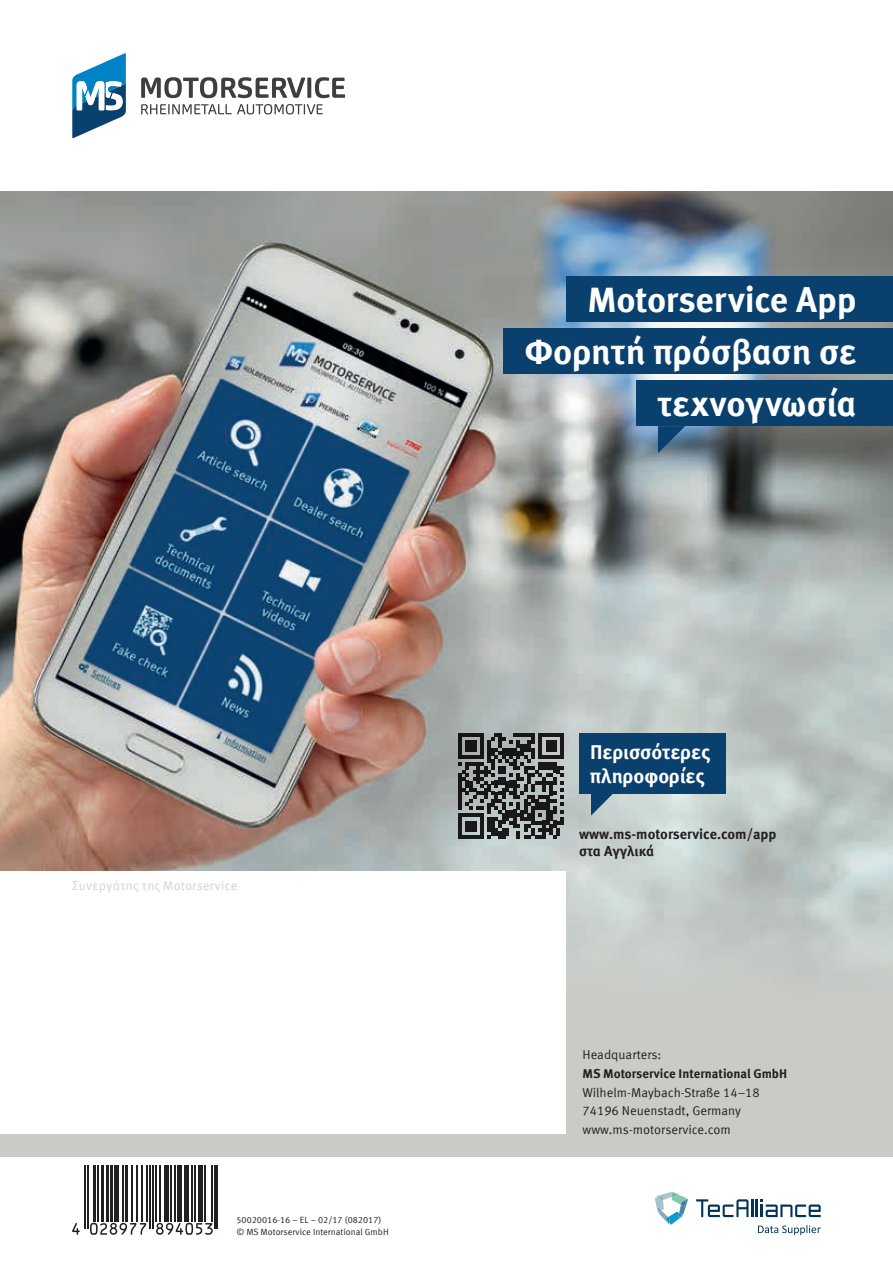
<style>
.page{position:relative;width:893px;height:1263px;background:#fff}
.page>*{position:absolute;margin:0;border:0;box-sizing:border-box;transform-origin:0 0}
.t1{font:700 35.4px/52.1px "Meta Offc Pro";letter-spacing:-.005em;color:#fff;text-align:right}
.t2{font:700 20.1px/24px "Meta Offc Pro";color:#fff}
.t3{font:700 14.25px/17.1px "Meta Offc Pro";color:#231f20}
.t4{font:12.75px/18.8px "Meta Offc Pro Norm";color:#231f20}
.t5{font:700 12.75px "Meta Offc Pro";color:#231f20}
.t6{font:12.75px "Meta Offc Pro Norm";letter-spacing:.015em;color:#d1d2d4}
.t7{font:9px/12px "Meta Offc Pro Norm";color:#231f20}
</style>
<div class="page">
<div style="left:0;top:191px;width:893px;height:966px;background:#c9cbc6"></div>
<img style="left:0;top:191px;width:893px;height:767px">
<div style="left:0;top:871px;width:566px;height:263px;background:#fff"></div>
<svg style="left:141px;top:77px;width:204px;height:21px"></svg>
<svg style="left:141px;top:104px;width:182px;height:10px"></svg>
<svg style="left:72px;top:53px;width:54px;height:85px"></svg>
<svg style="left:696px;top:1199px;width:125px;height:18px"></svg>
<svg style="left:655px;top:1191px;width:33px;height:34px"></svg>
<svg style="left:758px;top:1225px;width:63px;height:10px"></svg>
<div style="left:476px;top:260px;width:417px;height:229px;background:#fff;opacity:.3"></div>
<div style="left:567px;top:276px;width:326px;height:46px;background:#09406e"></div>
<div style="left:504px;top:329px;width:389px;height:45px;background:#09406e"></div>
<div style="left:636px;top:381px;width:257px;height:45px;background:#09406e"></div>
<svg style="left:658px;top:426px;width:27px;height:27px"></svg>
<div style="left:579px;top:733px;width:146px;height:61px;background:#09406e"></div>
<svg style="left:591px;top:794px;width:22px;height:22px"></svg>
<div style="left:447px;top:722px;width:128px;height:128px;background:#fff;opacity:.75"></div>
<svg style="left:458px;top:733px;width:106px;height:106px"></svg>
<svg style="left:72px;top:1223px;width:8px;height:12px"></svg>
<hr style="left:85px;top:1166px;width:1px;height:62px;background:#231f20">
<hr style="left:88px;top:1166px;width:1px;height:62px;background:#231f20">
<hr style="left:93px;top:1166px;width:3px;height:55px;background:#231f20">
<hr style="left:97px;top:1166px;width:2px;height:55px;background:#231f20">
<hr style="left:101px;top:1166px;width:3px;height:55px;background:#231f20">
<hr style="left:106px;top:1166px;width:3px;height:55px;background:#231f20">
<hr style="left:110px;top:1166px;width:3px;height:55px;background:#231f20">
<hr style="left:114px;top:1166px;width:4px;height:55px;background:#231f20">
<hr style="left:123px;top:1166px;width:1px;height:55px;background:#231f20">
<hr style="left:125px;top:1166px;width:3px;height:55px;background:#231f20">
<hr style="left:131px;top:1166px;width:1px;height:55px;background:#231f20">
<hr style="left:137px;top:1166px;width:1px;height:55px;background:#231f20">
<svg style="left:90px;top:1223px;width:56px;height:12px"></svg>
<hr style="left:141px;top:1166px;width:1px;height:55px;background:#231f20">
<hr style="left:147px;top:1166px;width:1px;height:55px;background:#231f20">
<hr style="left:149px;top:1166px;width:2px;height:62px;background:#231f20">
<hr style="left:152px;top:1166px;width:1px;height:62px;background:#231f20">
<hr style="left:155px;top:1166px;width:1px;height:55px;background:#231f20">
<hr style="left:159px;top:1166px;width:1px;height:55px;background:#231f20">
<hr style="left:165px;top:1166px;width:4px;height:55px;background:#231f20">
<hr style="left:170px;top:1166px;width:2px;height:55px;background:#231f20">
<hr style="left:175px;top:1166px;width:1px;height:55px;background:#231f20">
<div style="left:177px;top:1166px;width:5px;height:55px;background:#231f20"></div>
<div style="left:184px;top:1166px;width:5px;height:55px;background:#231f20"></div>
<hr style="left:191px;top:1166px;width:2px;height:55px;background:#231f20">
<hr style="left:194px;top:1166px;width:2px;height:55px;background:#231f20">
<div style="left:198px;top:1166px;width:5px;height:55px;background:#231f20"></div>
<svg style="left:156px;top:1223px;width:57px;height:12px"></svg>
<hr style="left:204px;top:1166px;width:1px;height:55px;background:#231f20">
<hr style="left:211px;top:1166px;width:1px;height:55px;background:#231f20">
<hr style="left:214px;top:1166px;width:1px;height:62px;background:#231f20">
<hr style="left:217px;top:1166px;width:1px;height:62px;background:#231f20">
<p class="t6" style="left:72px;top:876px;width:167px">Συνεργάτης της Motorservice</p>
<p class="t7" style="left:236px;top:1213px;width:154px">50020016-16 – EL – 02/17 (082017) © MS Motorservice International GmbH</p>
<h1 class="t1" style="left:524px;top:271px;width:334px">Motorservice App<br>Φορητή πρόσβαση σε τεχνογνωσία</h1>
<h2 class="t2" style="left:590px;top:738px;width:122px">Περισσότερες πληροφορίες</h2>
<p class="t3" style="left:579px;top:825px;width:199px">www.ms-motorservice.com/app στα Αγγλικά</p>
<p class="t4" style="left:583px;top:1044px;width:80px">Headquarters:</p>
<p class="t5" style="left:583px;top:1063px;width:206px">MS Motorservice International GmbH</p>
<p class="t4" style="left:583px;top:1082px;width:179px">Wilhelm-Maybach-Straße 14–18<br>74196 Neuenstadt, Germany www.ms-motorservice.com</p>
</div>
